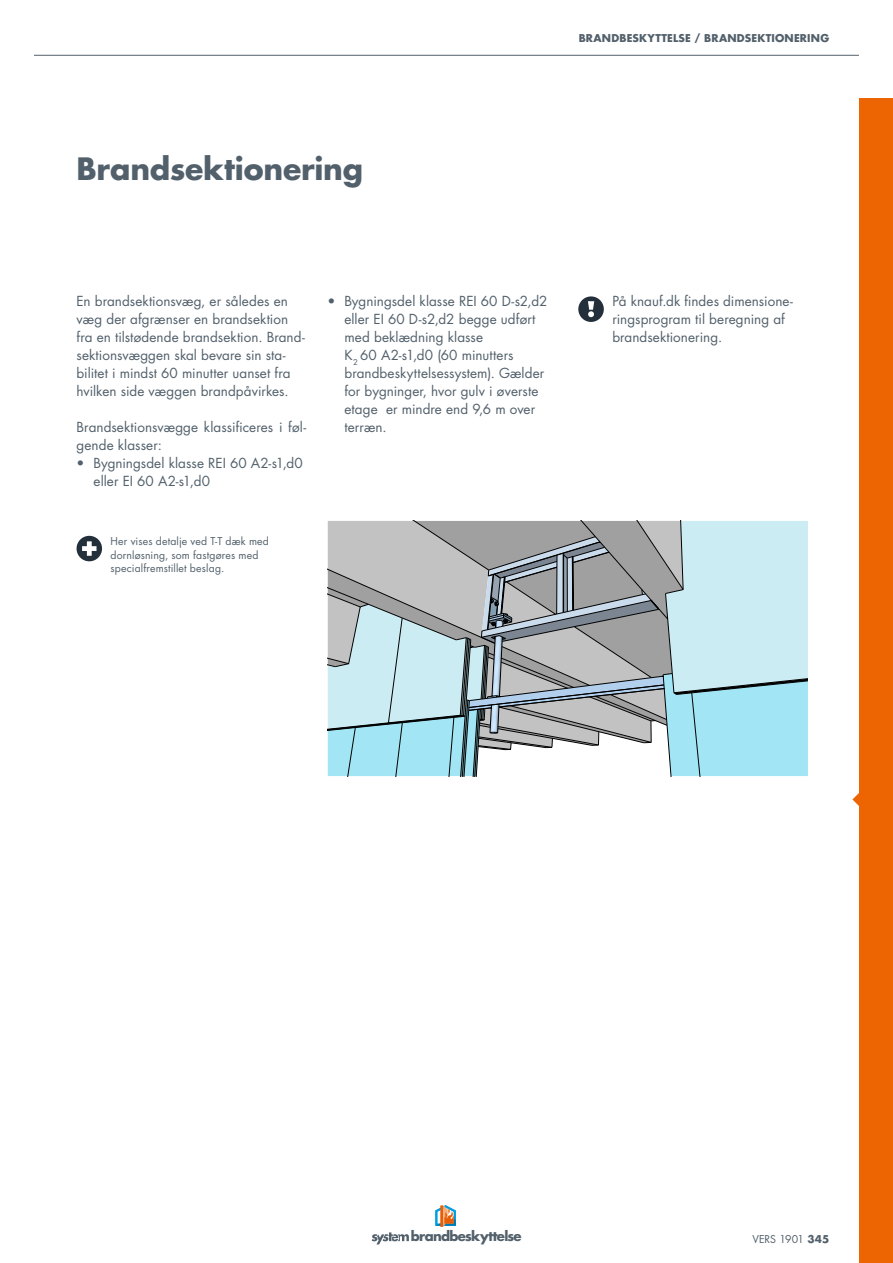
<style>
.page{position:relative;width:893px;height:1263px;background:#fff}
.page>*{position:absolute;margin:0;border:0;box-sizing:border-box;transform-origin:0 0}
.t1{font:700 30px "Futura Std";letter-spacing:-.01em;color:#52606b}
.t2{font:13.5px/18px "Futura Std";letter-spacing:.005em;color:#52606b}
.t3{font:700 13.35px "Futura Std";letter-spacing:-.05em;color:#52606b}
.t4{font:10.5px/13.5px "Futura Std";letter-spacing:.015em;color:#52606b}
.t5{font:700 10.5px "Futura Std";letter-spacing:.02em;color:#52606b}
.s1{font-weight:700}
</style>
<div class="page">
<svg style="left:372px;top:1232px;width:37px;height:12px"></svg>
<svg style="left:435px;top:1205px;width:21px;height:22px"></svg>
<hr style="left:34px;top:55px;width:825px;height:1px;background:#52606b">
<svg style="left:328px;top:521px;width:480px;height:255px;background:#b2c6cc"></svg>
<svg style="left:578px;top:296px;width:26px;height:26px"></svg>
<svg style="left:77px;top:536px;width:25px;height:25px"></svg>
<div style="left:859px;top:98px;width:34px;height:1165px;background:#ec6502"></div>
<svg style="left:852px;top:793px;width:7px;height:13px"></svg>
<h1 class="t1" style="left:77px;top:149px;width:288px">Brandsektionering</h1>
<p class="t5" style="left:579px;top:31px;width:252px">BRANDBESKYTTELSE / BRANDSEKTIONERING</p>
<p class="t2" style="left:77px;top:292px;width:230px">En brandsektionsvæg, er således en væg der afgrænser en brandsektion fra en tilstødende brandsektion. Brand&shy;sektionsvæggen skal bevare sin sta&shy;bilitet i mindst 60 minutter uanset fra hvilken side væggen brandpåvirkes.</p>
<p class="t2" style="left:77px;top:418px;width:231px">Brandsektionsvægge klassificeres i føl&shy;gende klasser:</p>
<p class="t2" style="left:94px;top:454px;width:211px;text-indent:-17px">• Bygningsdel klasse REI 60 A2-s1,d0 eller EI 60 A2-s1,d0</p>
<p class="t4" style="left:111px;top:535px;width:160px">Her vises detalje ved T-T dæk med dornløsning, som fastgøres med specialfremstillet beslag.</p>
<p class="t2" style="left:344px;top:292px;width:204px;text-indent:-17px">• Bygningsdel klasse REI 60 D-s2,d2 eller EI 60 D-s2,d2 begge udført med beklædning klasse<br>K<sub>2</sub> 60 A2-s1,d0 (60 minutters brandbeskyttelsessystem). Gælder for bygninger, hvor gulv i øverste etage er mindre end 9,6 m over terræn.</p>
<p class="t2" style="left:612px;top:292px;width:182px">På knauf.dk findes dimensione&shy;ringsprogram til beregning af brandsektionering.</p>
<p class="t3" style="left:411px;top:1227px;width:112px">brandbeskyttelse</p>
<p class="t4" style="left:752px;top:1233px;width:78px">VERS 1901 <span class="s1">345</span></p>
</div>
